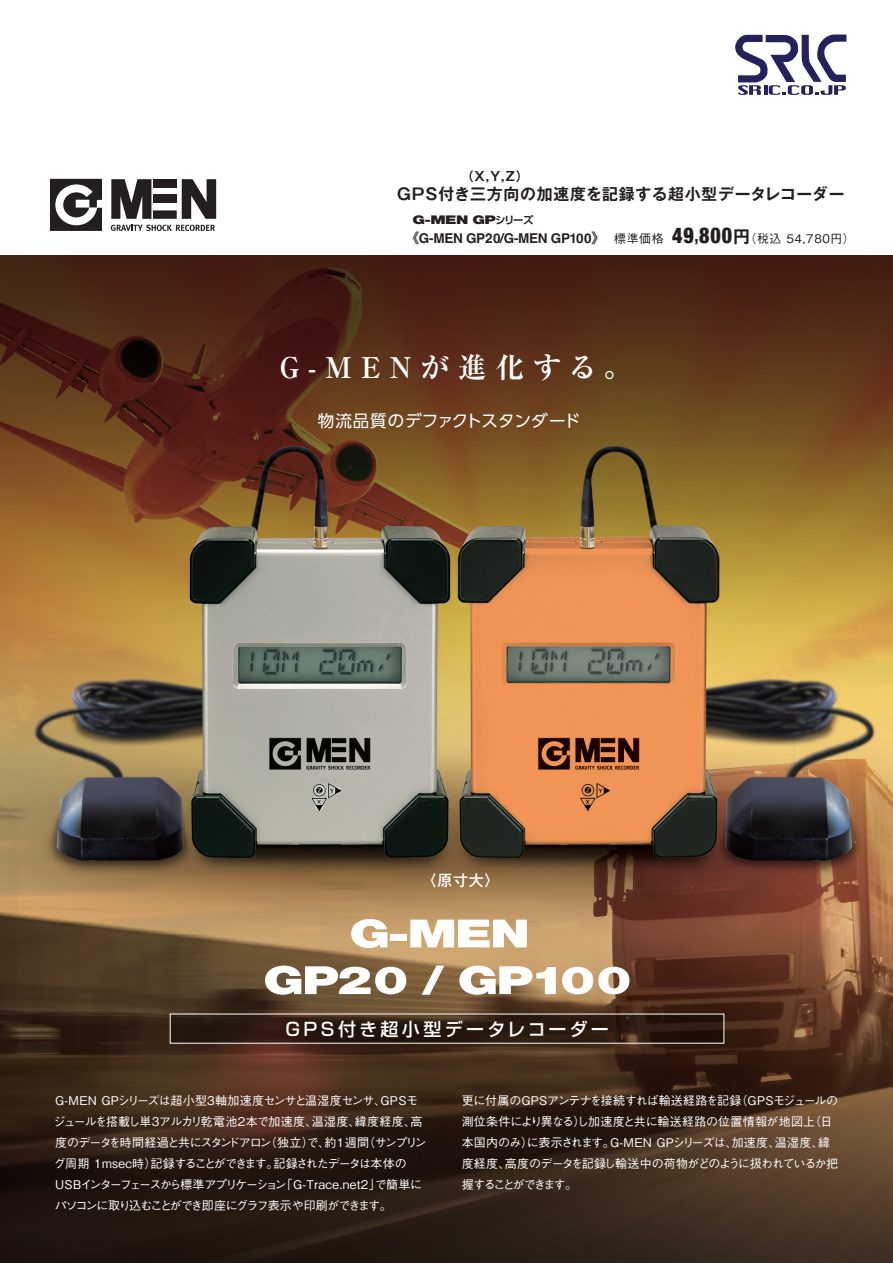
<style>
.page{position:relative;width:893px;height:1263px;background:#fff}
.page>*{position:absolute;margin:0;border:0;box-sizing:border-box;transform-origin:0 0}
.t1{font:900 38.85px/46.7px "Helvetica Neue LT Std";letter-spacing:-.04em;color:#fff;text-align:center;scale:1.35 1}
.t2{font:700 28.5px "Ryumin Pro";letter-spacing:.32em;color:#fff}
.t3{font:500 18px "Shin Go Pro";letter-spacing:.18em;color:#fff}
.t4{font:16.5px "UD Shin Go Pro";letter-spacing:.015em;color:#fff}
.t5{font:700 15.9px "Gothic MB101 Pro De";letter-spacing:.05em;color:#231f20}
.t6{font:500 15px "Gothic MB101 Pro";color:#fff}
.t7{font:700 13.5px "Helvetica";letter-spacing:-.02em;color:#231f20}
.t8{font:700 12.75px "Gothic MB101 Pro De";color:#231f20}
.t9{font:500 12px/21px "Gothic BBB Pro";letter-spacing:-.05em;color:#fff}
.t10{font:900 12px "Helvetica Neue LT Std";color:#231f20;scale:1.35 1}
.t11{font:500 11.85px "Gothic BBB Pro";letter-spacing:.05em;color:#231f20}
.s1{font-family:"UD Shin Go Pro De";font-weight:700;font-size:10.5px}
.s2{font-family:"UD Shin Go Pro De"}
.s3{font-size:12px}
.s4{font-family:"Helvetica Neue";font-weight:900;font-stretch:condensed;font-size:22.05px}
.s5{font-family:"Helvetica Neue";font-weight:900;font-stretch:condensed;font-size:15.15px}
.s6{font-family:"Gothic MB101 Pro De";font-weight:700;font-size:16.95px}
</style>
<div class="page">
<img style="left:0;top:255px;width:893px;height:1008px">
<svg style="left:735px;top:35px;width:111px;height:60px"></svg>
<svg style="left:172px;top:1016px;width:550px;height:25px;fill:#28180f"></svg>
<svg style="left:111px;top:179px;width:40px;height:40px"></svg>
<div style="left:153px;top:179px;width:24px;height:9px;background:#231f20"></div>
<div style="left:153px;top:194px;width:23px;height:8px;background:#231f20"></div>
<div style="left:153px;top:210px;width:24px;height:9px;background:#231f20"></div>
<svg style="left:182px;top:179px;width:34px;height:40px"></svg>
<svg style="left:111px;top:225px;width:104px;height:6px"></svg>
<svg style="left:50px;top:179px;width:52px;height:52px"></svg>
<p class="t8" style="left:461px;top:166px;width:69px">（X,Y,Z）</p>
<h3 class="t5" style="left:397px;top:181px;width:449px">GPS付き三方向の加速度を記録する超小型データレコーダー</h3>
<p class="t10" style="left:413px;top:213px;width:91px">G-MEN GP<span class="s1">シリーズ</span></p>
<p class="t7" style="left:406px;top:230px;width:200px"><span class="s2">《</span>G-MEN GP20/G-MEN GP100<span class="s2">》</span></p>
<p class="t11" style="left:614px;top:229px;width:242px"><span class="s3">標準価格</span> <span class="s4">49</span><span class="s5">,</span><span class="s4">800</span><span class="s6">円</span>（税込 54,780円）</p>
<h2 class="t2" style="left:280px;top:344px;width:353px">G-MENが進化する。</h2>
<h3 class="t4" style="left:318px;top:408px;width:264px">物流品質のデファクトスタンダード</h3>
<p class="t6" style="left:422px;top:868px;width:79px">〈原寸大〉</p>
<h1 class="t1" style="left:263px;top:910px;width:274px">G-MEN<br>GP20 / GP100</h1>
<h3 class="t3" style="left:285px;top:1014px;width:325px">GPS付き超小型データレコーダー</h3>
<p class="t9" style="left:54px;top:1089px;width:374px">G-MEN GPシリーズは超小型3軸加速度センサと温湿度センサ、GPSモジュールを搭載し単3アルカリ乾電池2本で加速度、温湿度、緯度経度、高度のデータを時間経過と共にスタンドアロン（独立）で、約1週間（サンプリング周期 1msec時）記録することができます。記録されたデータは本体のUSBインターフェースから標準アプリケーション「G-Trace.net2」で簡単にパソコンに取り込むことができ即座にグラフ表示や印刷ができます。</p>
<p class="t9" style="left:462px;top:1089px;width:378px">更に付属のGPSアンテナを接続すれば輸送経路を記録（GPSモジュールの測位条件により異なる）し加速度と共に輸送経路の位置情報が地図上（日本国内のみ）に表示されます。G-MEN GPシリーズは、加速度、温湿度、緯度経度、高度のデータを記録し輸送中の荷物がどのように扱われているか把握することができます。</p>
</div>
